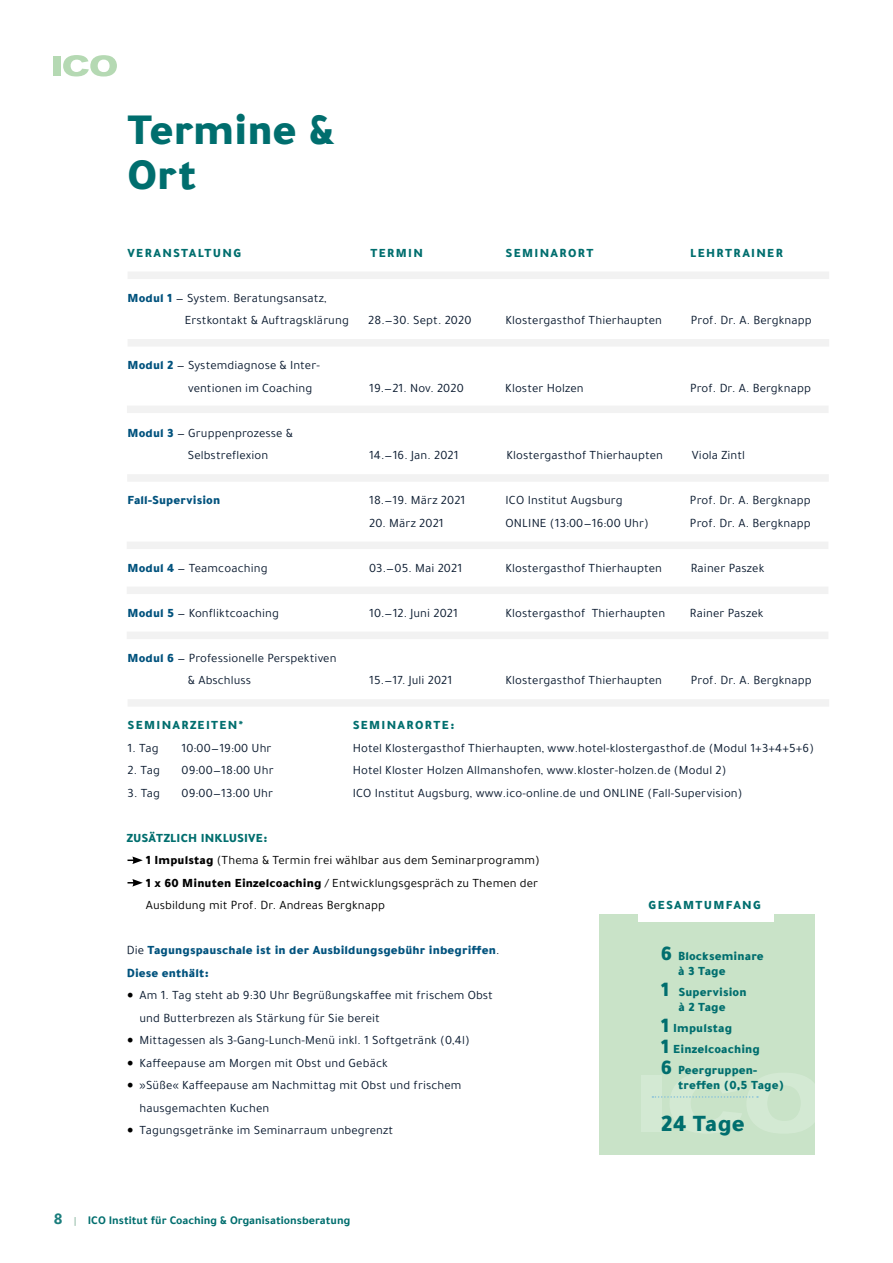
<style>
.page{position:relative;width:893px;height:1263px;background:#fff}
.page>*{position:absolute;margin:0;border:0;box-sizing:border-box;transform-origin:0 0}
.t1{font:900 45px/45px "Tajawal";color:#006e6e}
.t2{font:900 24px "Tajawal";letter-spacing:.01em;color:#006e6e}
.t3{font:12.75px/22.5px "Tajawal";letter-spacing:.01em;color:#0b1b30}
.t4{font:12.75px/22.5px "Tajawal";letter-spacing:.01em;color:#000}
.t5{font:900 12.75px/15px "Tajawal";letter-spacing:.01em;color:#006e6e}
.t6{font:900 12.75px/22.5px "Tajawal";letter-spacing:.01em;color:#00527d}
.t7{font:900 12.75px "Tajawal";letter-spacing:.1em;color:#006e6e}
.t8{font:900 12.75px "Tajawal";letter-spacing:.045em;color:#006e6e}
.t9{font:700 12px "Tajawal";color:#006e6e}
.s1{font-weight:900;color:#00527d}
.s2{font-weight:900;color:#006e6e}
.s3{font-weight:900}
.s4{font-size:21px}
.s5{font-weight:400;color:#0b1b30}
.s6{font-family:"Minion Pro";font-size:18px;color:#000}
.s7{font-size:16.5px;color:#1a7d7c}
.s8{font-size:10.5px;color:#a7c8b8}
</style>
<div class="page">
<div style="left:53px;top:56px;width:7px;height:20px;background:#b5d9b3"></div>
<svg style="left:63px;top:55px;width:54px;height:21px"></svg>
<div style="left:128px;top:272px;width:701px;height:7px;background:#f2f2f2"></div>
<div style="left:128px;top:339px;width:701px;height:8px;background:#f2f2f2"></div>
<div style="left:127px;top:406px;width:702px;height:7px;background:#f2f2f2"></div>
<div style="left:127px;top:474px;width:702px;height:8px;background:#f2f2f2"></div>
<div style="left:127px;top:542px;width:701px;height:7px;background:#f2f2f2"></div>
<div style="left:127px;top:587px;width:701px;height:7px;background:#f2f2f2"></div>
<div style="left:127px;top:632px;width:701px;height:7px;background:#f2f2f2"></div>
<div style="left:128px;top:699px;width:701px;height:8px;background:#f2f2f2"></div>
<div style="left:599px;top:914px;width:215px;height:240px;background:#c9e3c8"></div>
<div style="left:641px;top:1075px;width:21px;height:56px;background:#d3e9d3"></div>
<div style="left:638px;top:887px;width:136px;height:35px;background:#fff"></div>
<svg style="left:652px;top:1073px;width:162px;height:60px"></svg>
<svg style="left:127px;top:856px;width:16px;height:8px"></svg>
<svg style="left:127px;top:879px;width:16px;height:8px"></svg>
<h1 class="t1" style="left:128px;top:105px;width:208px">Termine &amp;<br>Ort</h1>
<p class="t7" style="left:128px;top:241px;width:115px">VERANSTALTUNG</p>
<p class="t8" style="left:371px;top:241px;width:54px">TERMIN</p>
<p class="t7" style="left:506px;top:241px;width:89px">SEMINARORT</p>
<p class="t7" style="left:690px;top:241px;width:94px">LEHRTRAINER</p>
<p class="t3" style="left:185px;top:286px;width:166px;text-indent:-57px"><span class="s1">Modul 1</span> — System. Beratungsansatz,<br>Erstkontakt &amp; Auftragsklärung</p>
<p class="t3" style="left:368px;top:309px;width:105px">28.—30. Sept. 2020</p>
<p class="t3" style="left:506px;top:309px;width:158px">Klostergasthof Thierhaupten</p>
<p class="t3" style="left:691px;top:309px;width:122px">Prof. Dr. A. Bergknapp</p>
<p class="t3" style="left:188px;top:354px;width:133px;text-indent:-61px"><span class="s1">Modul 2</span> — Systemdiagnose &amp; Inter&shy;ventionen im Coaching</p>
<p class="t3" style="left:188px;top:421px;width:107px;text-indent:-60px"><span class="s1">Modul 3</span> — Gruppenprozesse &amp;<br>Selbstreflexion</p>
<p class="t3" style="left:369px;top:376px;width:96px">19.—21. Nov. 2020</p>
<p class="t3" style="left:505px;top:376px;width:80px">Kloster Holzen</p>
<p class="t3" style="left:690px;top:376px;width:122px">Prof. Dr. A. Bergknapp</p>
<p class="t3" style="left:369px;top:444px;width:91px">14.—16. Jan. 2021</p>
<p class="t3" style="left:507px;top:444px;width:158px">Klostergasthof Thierhaupten</p>
<p class="t3" style="left:692px;top:444px;width:55px">Viola Zintl</p>
<p class="t6" style="left:128px;top:488px;width:94px">Fall-Supervision</p>
<p class="t3" style="left:369px;top:489px;width:98px">18.—19. März 2021</p>
<p class="t3" style="left:506px;top:489px;width:119px">ICO Institut Augsburg</p>
<p class="t3" style="left:690px;top:489px;width:122px">Prof. Dr. A. Bergknapp</p>
<p class="t3" style="left:369px;top:511px;width:76px">20. März 2021</p>
<p class="t3" style="left:506px;top:511px;width:145px">ONLINE (13:00—16:00 Uhr)</p>
<p class="t3" style="left:690px;top:511px;width:122px">Prof. Dr. A. Bergknapp</p>
<p class="t3" style="left:128px;top:556px;width:142px"><span class="s1">Modul 4</span> — Teamcoaching</p>
<p class="t3" style="left:369px;top:556px;width:95px">03.—05. Mai 2021</p>
<p class="t3" style="left:506px;top:556px;width:158px">Klostergasthof Thierhaupten</p>
<p class="t3" style="left:691px;top:556px;width:75px">Rainer Paszek</p>
<p class="t3" style="left:128px;top:601px;width:153px"><span class="s1">Modul 5</span> — Konfliktcoaching</p>
<p class="t3" style="left:369px;top:601px;width:90px">10.—12. Juni 2021</p>
<p class="t3" style="left:506px;top:601px;width:161px">Klostergasthof Thierhaupten</p>
<p class="t3" style="left:690px;top:601px;width:75px">Rainer Paszek</p>
<p class="t3" style="left:188px;top:646px;width:150px;text-indent:-60px"><span class="s1">Modul 6</span> — Professionelle Perspektiven &amp; Abschluss</p>
<p class="t3" style="left:369px;top:669px;width:84px">15.—17. Juli 2021</p>
<p class="t3" style="left:506px;top:669px;width:158px">Klostergasthof Thierhaupten</p>
<p class="t3" style="left:691px;top:669px;width:122px">Prof. Dr. A. Bergknapp</p>
<p class="t7" style="left:128px;top:714px;width:117px">SEMINARZEITEN*</p>
<p class="t3" style="left:128px;top:736px;width:33px">1. Tag</p>
<p class="t3" style="left:182px;top:736px;width:92px">10:00—19:00 Uhr</p>
<p class="t3" style="left:128px;top:759px;width:34px">2. Tag</p>
<p class="t3" style="left:182px;top:759px;width:94px">09:00—18:00 Uhr</p>
<p class="t3" style="left:128px;top:781px;width:34px">3. Tag</p>
<p class="t3" style="left:182px;top:781px;width:93px">09:00—13:00 Uhr</p>
<p class="t4" style="left:146px;top:826px;width:395px;text-indent:-19px"><span class="s2">ZUSÄTZLICH INKLUSIVE:<br></span><span class="s3">1 Impulstag</span> (Thema &amp; Termin frei wählbar aus dem Seminarprogramm)<br><span class="s3">1 x 60 Minuten Einzelcoaching</span> / Entwicklungsgespräch zu Themen der Ausbildung mit Prof. Dr. Andreas Bergknapp</p>
<p class="t7" style="left:353px;top:714px;width:103px">SEMINARORTE:</p>
<p class="t3" style="left:353px;top:736px;width:463px">Hotel Klostergasthof Thierhaupten, www.hotel-klostergasthof.de (Modul 1+3+4+5+6)<br>Hotel Kloster Holzen Allmanshofen, www.kloster-holzen.de (Modul 2)<br>ICO Institut Augsburg, www.ico-online.de und ONLINE (Fall-Supervision)</p>
<p class="t7" style="left:649px;top:894px;width:114px">GESAMTUMFANG</p>
<p class="t5" style="left:678px;top:948px;width:87px;text-indent:-17px"><span class="s4">6</span> Blockseminare à 3 Tage</p>
<p class="t5" style="left:661px;top:984px;width:87px;text-align:center"><span class="s4">1</span> Supervision à 2 Tage</p>
<p class="t5" style="left:661px;top:1017px;width:101px;line-height:21px"><span class="s4">1</span> Impulstag<br><span class="s4">1</span> Einzelcoaching<br><span class="s4">6</span> Peergruppen-</p>
<p class="t5" style="left:678px;top:1077px;width:108px">treffen (0,5 Tage)</p>
<h2 class="t2" style="left:661px;top:1103px;width:85px">24 Tage</h2>
<p class="t6" style="left:127px;top:938px;width:374px"><span class="s5">Die</span> Tagungspauschale ist in der Ausbildungsgebühr inbegriffen<span class="s5">.<br></span>Diese enthält:</p>
<p class="t3" style="left:140px;top:984px;width:355px;text-indent:-13px"><span class="s6">•</span> Am 1. Tag steht ab 9:30 Uhr Begrüßungskaffee mit frischem Obst und Butterbrezen als Stärkung für Sie bereit</p>
<p class="t3" style="left:127px;top:1029px;width:344px"><span class="s6">•</span> Mittagessen als 3-Gang-Lunch-Menü inkl. 1 Softgetränk (0,4l)</p>
<p class="t3" style="left:127px;top:1051px;width:263px"><span class="s6">•</span> Kaffeepause am Morgen mit Obst und Gebäck</p>
<p class="t3" style="left:140px;top:1074px;width:323px;text-indent:-13px"><span class="s6">•</span> »Süße« Kaffeepause am Nachmittag mit Obst und frischem hausgemachten Kuchen</p>
<p class="t3" style="left:127px;top:1119px;width:268px"><span class="s6">•</span> Tagungsgetränke im Seminarraum unbegrenzt</p>
<p class="t9" style="left:54px;top:1211px;width:298px"><span class="s7">8</span> <span class="s8">|</span> ICO Institut für Coaching &amp; Organisationsberatung</p>
</div>
